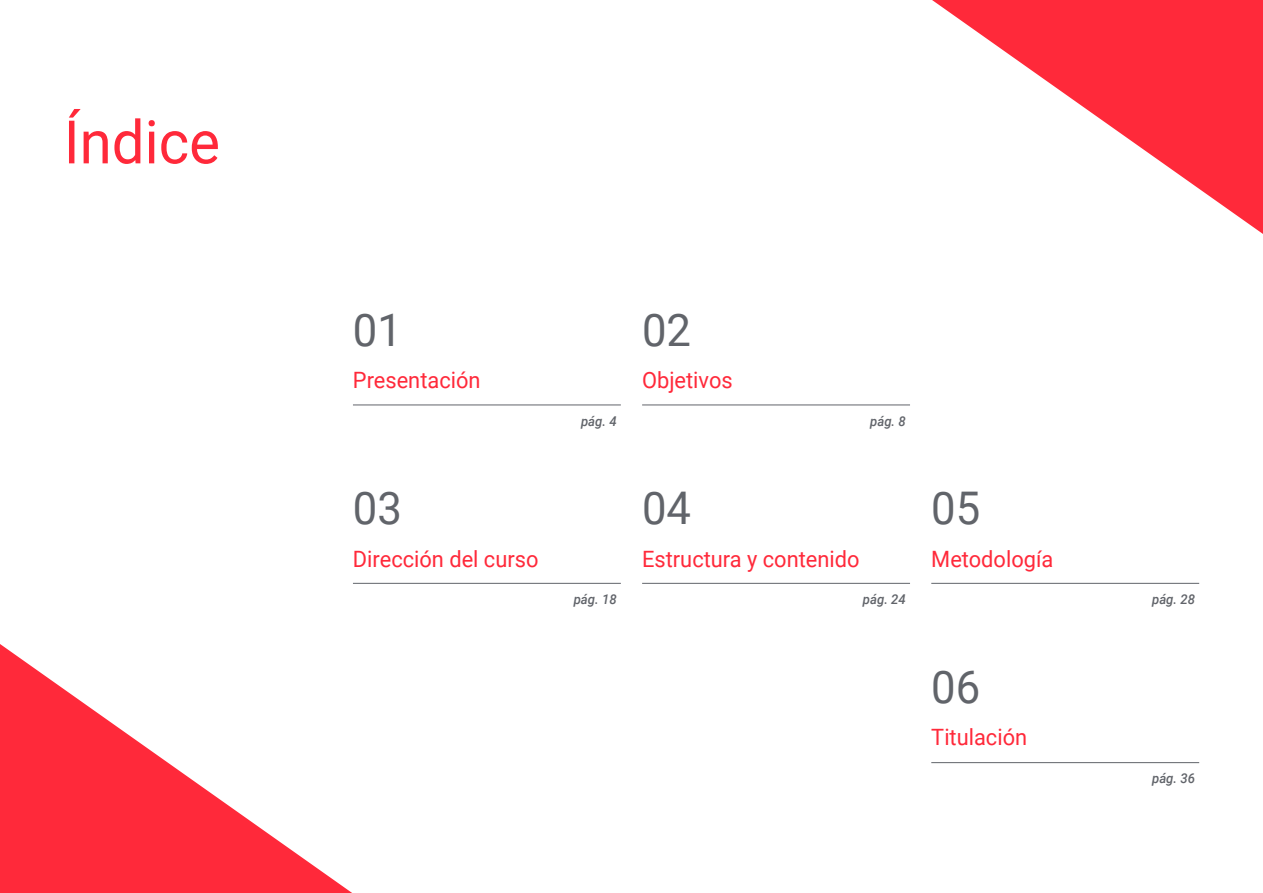
<style>
.page{position:relative;width:1263px;height:893px;background:#fff}
.page>*{position:absolute;margin:0;border:0;box-sizing:border-box;transform-origin:0 0}
.t1{font:60px "Roboto";color:#ff293a}
.t2{font:45px "Roboto";color:#61646a}
.t3{font:22.5px "Roboto";color:#ff293a}
.t4{font:italic 500 13.5px "Roboto";color:#61646a}
</style>
<div class="page">
<svg style="left:0;top:644px;width:352px;height:249px"></svg>
<svg style="left:932px;top:0;width:331px;height:234px"></svg>
<hr style="left:353px;top:405px;width:268px;height:1px;background:#61646a">
<hr style="left:931px;top:762px;width:268px;height:1px;background:#61646a">
<hr style="left:642px;top:405px;width:268px;height:1px;background:#61646a">
<hr style="left:353px;top:583px;width:268px;height:1px;background:#61646a">
<hr style="left:642px;top:583px;width:268px;height:1px;background:#61646a">
<hr style="left:931px;top:583px;width:268px;height:1px;background:#61646a">
<h1 class="t1" style="left:64px;top:100px;width:158px">Índice</h1>
<h2 class="t2" style="left:353px;top:298px;width:51px">01</h2>
<h2 class="t2" style="left:642px;top:298px;width:51px">02</h2>
<p class="t3" style="left:353px;top:364px;width:129px">Presentación</p>
<p class="t3" style="left:642px;top:364px;width:92px">Objetivos</p>
<p class="t4" style="left:581px;top:412px;width:37px">pág. 4</p>
<p class="t4" style="left:870px;top:412px;width:37px">pág. 8</p>
<h2 class="t2" style="left:353px;top:477px;width:51px">03</h2>
<h2 class="t2" style="left:642px;top:477px;width:51px">04</h2>
<h2 class="t2" style="left:931px;top:477px;width:51px">05</h2>
<p class="t3" style="left:353px;top:543px;width:187px">Dirección del curso</p>
<p class="t3" style="left:642px;top:543px;width:219px">Estructura y contenido</p>
<p class="t3" style="left:931px;top:543px;width:123px">Metodología</p>
<p class="t4" style="left:574px;top:590px;width:44px">pág. 18</p>
<p class="t4" style="left:863px;top:590px;width:44px">pág. 24</p>
<p class="t4" style="left:1152px;top:590px;width:44px">pág. 28</p>
<h2 class="t2" style="left:931px;top:655px;width:51px">06</h2>
<p class="t3" style="left:931px;top:721px;width:97px">Titulación</p>
<p class="t4" style="left:1152px;top:768px;width:44px">pág. 36</p>
</div>
